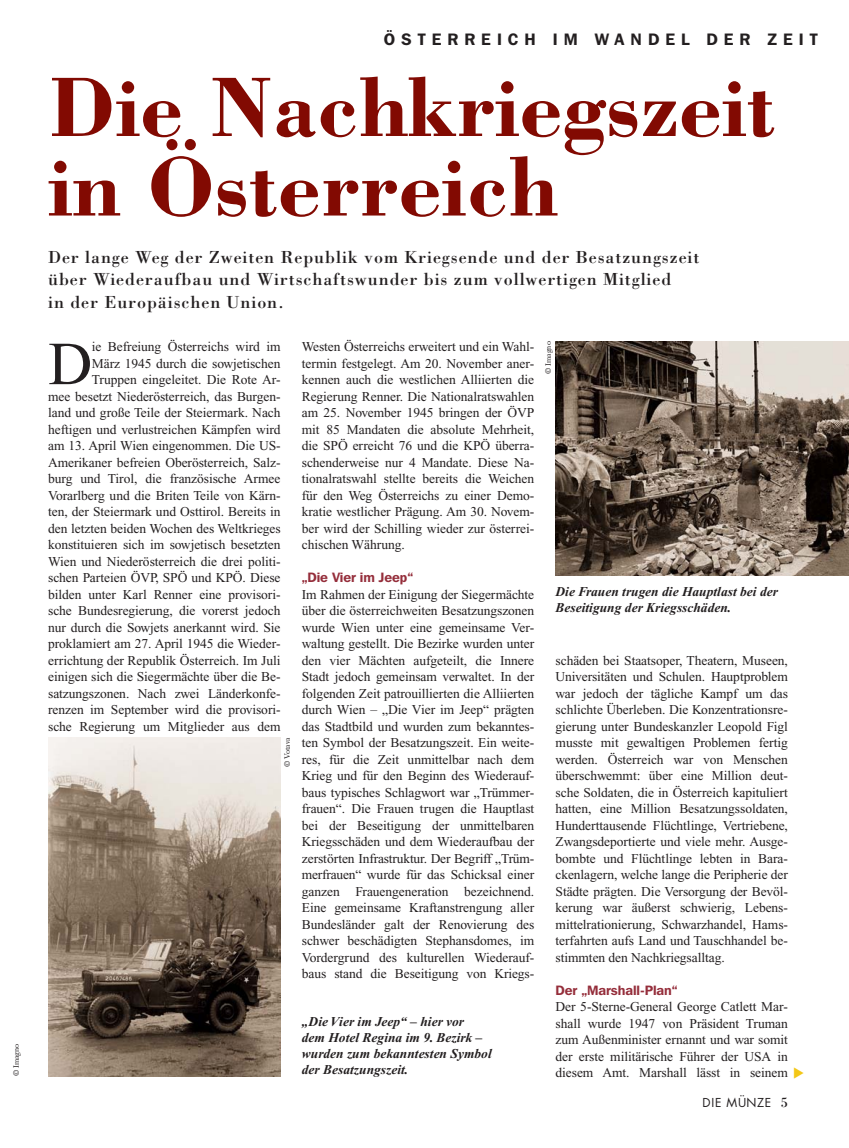
<style>
.page{position:relative;width:849px;height:1148px;background:#fff}
.page>*{position:absolute;margin:0;border:0;box-sizing:border-box;transform-origin:0 0}
.t1{font:700 87px/79.5px "Bodoni";color:#820a02}
.t2{font:61.05px "Times New Roman";color:#231f20}
.t3{font:18px/22.5px "Bodoni";letter-spacing:.05em;color:#231f20}
.t4{font:600 16.5px "Franklin Gothic IT Cby BT";letter-spacing:.365em;color:#231f20}
.t5{font:13.5px/16.5px "Times New Roman";letter-spacing:-.005em;color:#231f20;text-align:justify}
.t6{font:italic 700 13.5px/16.2px "Times New Roman";color:#231f20}
.t7{font:600 13.5px "Franklin Gothic IT Cby BT";letter-spacing:-.005em;color:#952e3b}
.t8{font:12px "Futura";letter-spacing:.06em;color:#231f20}
.t9{font:7.5px "Janson Text";color:#231f20}
.s1{font-family:"Bodoni";font-size:14.25px}
</style>
<div class="page">
<img style="left:48px;top:737px;width:233px;height:339px">
<img style="left:556px;top:341px;width:293px;height:235px">
<p class="t9" style="left:13px;top:1076px;width:34px;rotate:-90deg">© Imagno</p>
<p class="t4" style="left:384px;top:34px;width:435px">ÖSTERREICH IM WANDEL DER ZEIT</p>
<h1 class="t1" style="left:48px;top:76px;width:729px">Die Nachkriegszeit in Österreich</h1>
<h3 class="t3" style="left:48px;top:247px;width:653px">Der lange Weg der Zweiten Republik vom Kriegsende und der Besatzungszeit über Wiederaufbau und Wirtschaftswunder bis zum vollwertigen Mitglied<br>in der Europäischen Union.</h3>
<p class="t5" style="left:48px;top:340px;width:234px;text-align:right">ie Befreiung Österreichs wird im<br>März 1945 durch die sowjetischen Truppen eingeleitet. Die Rote Ar-<br>mee besetzt Niederösterreich, das Burgen&shy;land und große Teile der Steiermark. Nach heftigen und verlustreichen Kämpfen wird am 13. April Wien eingenommen. Die US-Amerikaner befreien Oberösterreich, Salz&shy;burg und Tirol, die französische Armee Vorarlberg und die Briten Teile von Kärn&shy;ten, der Steiermark und Osttirol. Bereits in den letzten beiden Wochen des Weltkrieges konstituieren sich im sowjetisch besetzten Wien und Niederösterreich die drei politi&shy;schen Parteien ÖVP, SPÖ und KPÖ. Diese bilden unter Karl Renner eine provisori&shy;sche Bundesregierung, die vorerst jedoch nur durch die Sowjets anerkannt wird. Sie proklamiert am 27. April 1945 die Wieder&shy;errichtung der Republik Österreich. Im Juli einigen sich die Siegermächte über die Be&shy;satzungszonen. Nach zwei Länderkonfe&shy;renzen im September wird die provisori&shy;sche Regierung um Mitglieder aus dem</p>
<h2 class="t2" style="left:48px;top:342px;width:46px">D</h2>
<p class="t9" style="left:284px;top:767px;width:31px;rotate:-90deg">© Votava</p>
<p class="t5" style="left:302px;top:340px;width:234px">Westen Österreichs erweitert und ein Wahl&shy;termin festgelegt. Am 20. November aner&shy;kennen auch die westlichen Alliierten die Regierung Renner. Die Nationalratswahlen am 25. November 1945 bringen der ÖVP mit 85 Mandaten die absolute Mehrheit, die SPÖ erreicht 76 und die KPÖ überra&shy;schenderweise nur 4 Mandate. Diese Na&shy;tionalratswahl stellte bereits die Weichen für den Weg Österreichs zu einer Demo&shy;kratie westlicher Prägung. Am 30. Novem&shy;ber wird der Schilling wieder zur österrei&shy;chischen Währung.</p>
<p class="t7" style="left:302px;top:572px;width:113px">„Die Vier im Jeep“</p>
<p class="t5" style="left:302px;top:587px;width:234px">Im Rahmen der Einigung der Siegermächte über die österreichweiten Besatzungszonen wurde Wien unter eine gemeinsame Ver&shy;waltung gestellt. Die Bezirke wurden unter den vier Mächten aufgeteilt, die Innere Stadt jedoch gemeinsam verwaltet. In der folgenden Zeit patrouillierten die Alliierten durch Wien – „Die Vier im Jeep“ prägten das Stadtbild und wurden zum bekanntes&shy;ten Symbol der Besatzungszeit. Ein weite&shy;res, für die Zeit unmittelbar nach dem Krieg und für den Beginn des Wiederauf&shy;baus typisches Schlagwort war „Trümmer&shy;frauen“. Die Frauen trugen die Hauptlast bei der Beseitigung der unmittelbaren Kriegsschäden und dem Wiederaufbau der zerstörten Infrastruktur. Der Begriff „Trüm&shy;merfrauen“ wurde für das Schicksal einer ganzen Frauengeneration bezeichnend.<br>Eine gemeinsame Kraftanstrengung aller Bundesländer galt der Renovierung des schwer beschädigten Stephansdomes, im Vordergrund des kulturellen Wiederauf&shy;baus stand die Beseitigung von Kriegs-</p>
<p class="t6" style="left:302px;top:1014px;width:191px">„Die Vier im Jeep“ – hier vor<br>dem Hotel Regina im 9. Bezirk – wurden zum bekanntesten Symbol der Besatzungszeit.</p>
<p class="t9" style="left:545px;top:374px;width:34px;rotate:-90deg">© Imagno</p>
<p class="t6" style="left:556px;top:585px;width:224px">Die Frauen trugen die Hauptlast bei der<br>Beseitigung der Kriegsschäden.</p>
<p class="t5" style="left:556px;top:653px;width:234px">schäden bei Staatsoper, Theatern, Museen, Universitäten und Schulen. Hauptproblem war jedoch der tägliche Kampf um das schlichte Überleben. Die Konzentrationsre&shy;gierung unter Bundeskanzler Leopold Figl musste mit gewaltigen Problemen fertig werden. Österreich war von Menschen überschwemmt: über eine Million deut&shy;sche Soldaten, die in Österreich kapituliert hatten, eine Million Besatzungssoldaten, Hunderttausende Flüchtlinge, Vertriebene, Zwangsdeportierte und viele mehr. Ausge&shy;bombte und Flüchtlinge lebten in Bara&shy;ckenlagern, welche lange die Peripherie der Städte prägten. Die Versorgung der Bevöl&shy;kerung war äußerst schwierig, Lebens&shy;mittelrationierung, Schwarzhandel, Hams&shy;terfahrten aufs Land und Tauschhandel be&shy;stimmten den Nachkriegsalltag.</p>
<p class="t7" style="left:556px;top:985px;width:124px">Der „Marshall-Plan“</p>
<p class="t5" style="left:556px;top:999px;width:234px">Der 5-Sterne-General George Catlett Mar&shy;shall wurde 1947 von Präsident Truman zum Außenminister ernannt und war somit der erste militärische Führer der USA in diesem Amt. Marshall lässt in seinem</p>
<p class="t8" style="left:703px;top:1097px;width:87px">DIE MÜNZE <span class="s1">5</span></p>
</div>
